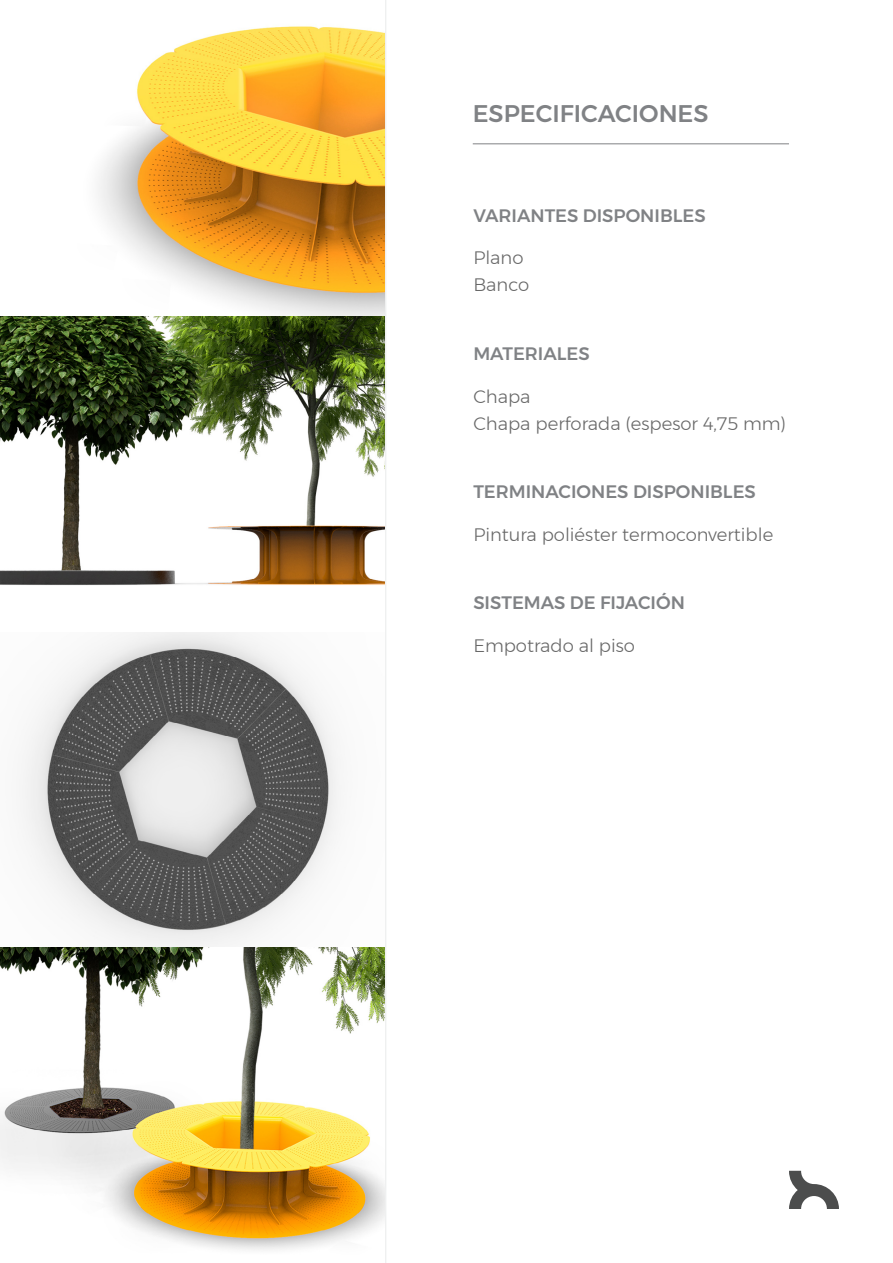
<style>
.page{position:relative;width:893px;height:1263px;background:#fff}
.page>*{position:absolute;margin:0;border:0;box-sizing:border-box;transform-origin:0 0}
.t1{font:500 24px "Montserrat";color:#808285}
.t2{font:300 18px/27px "Montserrat";color:#686868}
.t3{font:500 18px "Montserrat";color:#808285}
</style>
<div class="page">
<svg style="left:789px;top:1171px;width:50px;height:38px"></svg>
<hr style="left:473px;top:143px;width:316px;height:1px;background:#808285">
<hr style="left:385px;top:0;width:1px;height:1263px;background:#eff0f0">
<hr style="left:892px;top:1124px;width:1px;height:139px;background:#4c4d4d">
<img style="left:0;top:26px;width:385px;height:1224px">
<h1 class="t1" style="left:473px;top:95px;width:237px">ESPECIFICACIONES</h1>
<p class="t3" style="left:473px;top:201px;width:234px">VARIANTES DISPONIBLES</p>
<p class="t2" style="left:473px;top:244px;width:57px">Plano<br>Banco</p>
<p class="t3" style="left:473px;top:339px;width:118px">MATERIALES</p>
<p class="t2" style="left:473px;top:382px;width:314px">Chapa<br>Chapa perforada (espesor 4,75 mm)</p>
<p class="t3" style="left:473px;top:477px;width:284px">TERMINACIONES DISPONIBLES</p>
<p class="t2" style="left:473px;top:520px;width:301px">Pintura poliéster termoconvertible</p>
<p class="t3" style="left:473px;top:589px;width:213px">SISTEMAS DE FIJACIÓN</p>
<p class="t2" style="left:473px;top:632px;width:163px">Empotrado al piso</p>
</div>
